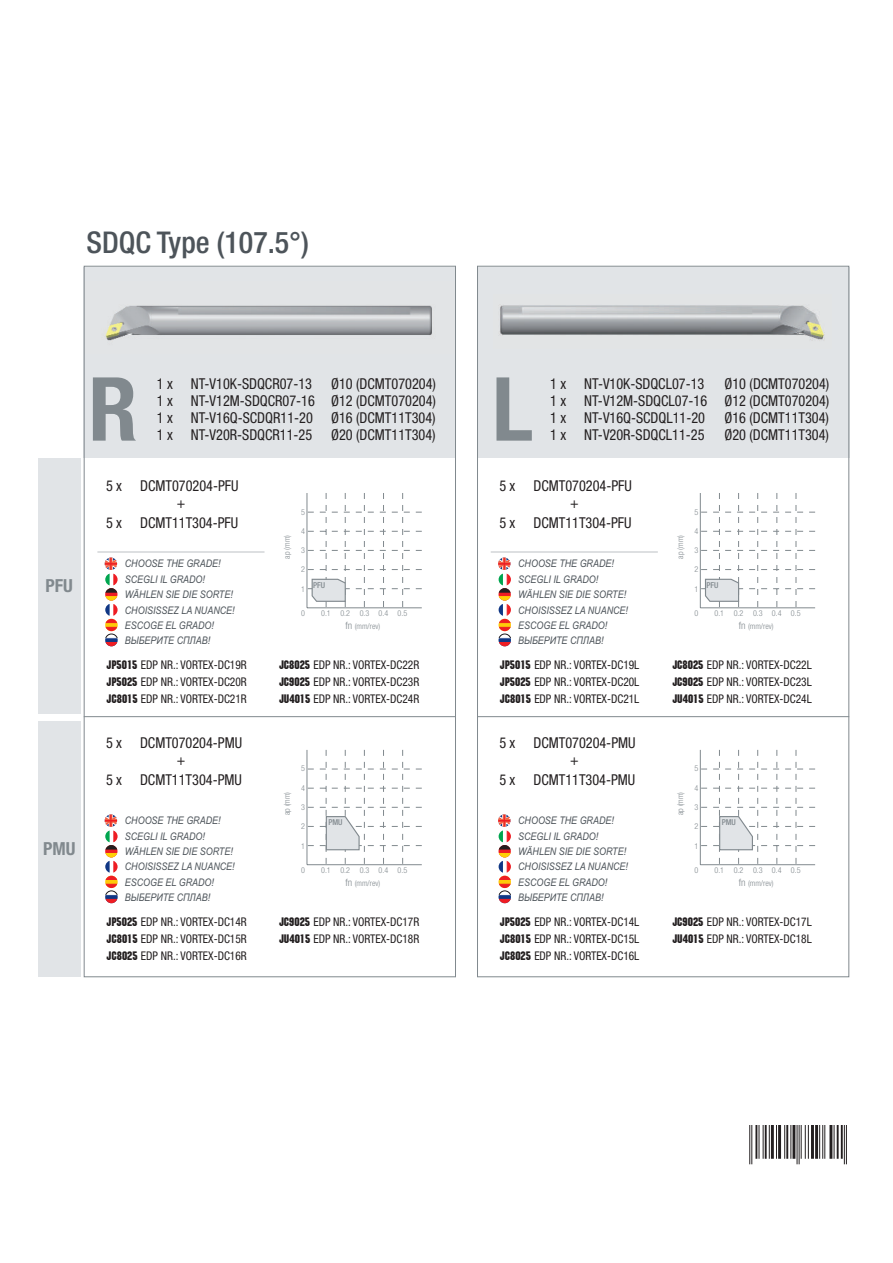
<style>
.page{position:relative;width:893px;height:1263px;background:#fff}
.page>*{position:absolute;margin:0;border:0;box-sizing:border-box;transform-origin:0 0}
.t1{font:700 condensed 88.5px "Helvetica Neue";color:#81898e}
.t2{font:500 condensed 30px "Helvetica Neue";color:#4d545a}
.t3{font:700 condensed 18px "Helvetica Neue";color:#81898e}
.t4{font:condensed 15px/17px "Helvetica Neue";color:#231f20;scale:.95 1}
.t5{font:condensed 12px/17px "Helvetica Neue";color:#231f20;text-align:justify;scale:.95 1}
.t6{font:italic 10.5px/15.5px "Arial";color:#4d545a;scale:.85 1}
.t7{font:300 condensed 8.1px/12.8px "Helvetica Neue";color:#81898e;text-align:center}
.t8{font:500 condensed 8.1px "Helvetica Neue";color:#81898e}
.s1{font-size:10.05px}
.s2{font-family:"Machine";font-stretch:normal}
</style>
<div class="page">
<hr style="left:749px;top:1126px;width:1px;height:38px;background:#231f20">
<hr style="left:751px;top:1126px;width:1px;height:38px;background:#231f20">
<hr style="left:755px;top:1126px;width:2px;height:33px;background:#231f20">
<hr style="left:759px;top:1126px;width:1px;height:33px;background:#231f20">
<hr style="left:763px;top:1126px;width:1px;height:33px;background:#231f20">
<hr style="left:765px;top:1126px;width:2px;height:33px;background:#231f20">
<hr style="left:769px;top:1126px;width:1px;height:33px;background:#231f20">
<hr style="left:771px;top:1126px;width:3px;height:33px;background:#231f20">
<hr style="left:776px;top:1126px;width:1px;height:33px;background:#231f20">
<hr style="left:778px;top:1126px;width:3px;height:33px;background:#231f20">
<hr style="left:784px;top:1126px;width:1px;height:33px;background:#231f20">
<hr style="left:786px;top:1126px;width:2px;height:33px;background:#231f20">
<hr style="left:790px;top:1126px;width:1px;height:33px;background:#231f20">
<hr style="left:792px;top:1126px;width:3px;height:33px;background:#231f20">
<hr style="left:797px;top:1126px;width:1px;height:38px;background:#231f20">
<hr style="left:799px;top:1126px;width:1px;height:38px;background:#231f20">
<hr style="left:801px;top:1126px;width:1px;height:33px;background:#231f20">
<hr style="left:805px;top:1126px;width:1px;height:33px;background:#231f20">
<hr style="left:808px;top:1126px;width:1px;height:33px;background:#231f20">
<hr style="left:811px;top:1126px;width:3px;height:33px;background:#231f20">
<hr style="left:815px;top:1126px;width:3px;height:33px;background:#231f20">
<hr style="left:819px;top:1126px;width:1px;height:33px;background:#231f20">
<hr style="left:822px;top:1126px;width:1px;height:33px;background:#231f20">
<hr style="left:824px;top:1126px;width:1px;height:33px;background:#231f20">
<hr style="left:829px;top:1126px;width:3px;height:33px;background:#231f20">
<hr style="left:834px;top:1126px;width:1px;height:33px;background:#231f20">
<hr style="left:837px;top:1126px;width:2px;height:33px;background:#231f20">
<hr style="left:841px;top:1126px;width:2px;height:33px;background:#231f20">
<hr style="left:844px;top:1126px;width:1px;height:38px;background:#231f20">
<hr style="left:846px;top:1126px;width:1px;height:38px;background:#231f20">
<div style="left:84px;top:267px;width:372px;height:190px;background:#e1e4e7"></div>
<img style="left:105px;top:305px;width:327px;height:36px">
<hr style="left:84px;top:716px;width:372px;height:1px;background:#81898e">
<div style="left:38px;top:458px;width:43px;height:255px;background:#e1e4e7"></div>
<div style="left:38px;top:721px;width:43px;height:255px;background:#e1e4e7"></div>
<svg style="left:105px;top:558px;width:13px;height:88px"></svg>
<svg style="left:307px;top:493px;width:115px;height:115px"></svg>
<hr style="left:97px;top:552px;width:167px;height:1px;background:#bdc1c5">
<svg style="left:105px;top:814px;width:13px;height:89px"></svg>
<svg style="left:307px;top:750px;width:115px;height:115px"></svg>
<div style="left:477px;top:267px;width:372px;height:190px;background:#e1e4e7"></div>
<img style="left:499px;top:305px;width:326px;height:36px">
<hr style="left:477px;top:716px;width:372px;height:1px;background:#81898e">
<svg style="left:498px;top:558px;width:13px;height:88px"></svg>
<svg style="left:700px;top:493px;width:115px;height:115px"></svg>
<hr style="left:491px;top:552px;width:167px;height:1px;background:#bdc1c5">
<svg style="left:498px;top:814px;width:13px;height:89px"></svg>
<svg style="left:700px;top:750px;width:115px;height:115px"></svg>
<h2 class="t2" style="left:86px;top:232px;width:224px">SDQC Type (107.5°)</h2>
<h3 class="t3" style="left:46px;top:579px;width:29px">PFU</h3>
<h3 class="t3" style="left:43px;top:842px;width:34px">PMU</h3>
<h1 class="t1" style="left:88px;top:377px;width:51px">R</h1>
<p class="t4" style="left:157px;top:377px;width:165px">1 x NT-V10K-SDQCR07-13</p>
<p class="t4" style="left:157px;top:377px;width:295px;text-align:justify;text-indent:174px">Ø10 (DCMT070204)<br>1 x NT-V12M-SDQCR07-16 Ø12 (DCMT070204)<br>1 x NT-V16Q-SCDQR11-20 Ø16 (DCMT11T304)<br>1 x NT-V20R-SDQCR11-25</p>
<p class="t4" style="left:331px;top:428px;width:111px">Ø20 (DCMT11T304)</p>
<p class="t4" style="left:177px;top:479px;width:67px;text-indent:-71px">5 x DCMT070204-PFU +</p>
<p class="t4" style="left:106px;top:515px;width:141px">5 x DCMT11T304-PFU</p>
<p class="t6" style="left:125px;top:556px;width:131px">CHOOSE THE GRADE!<br>SCEGLI IL GRADO!<br>WÄHLEN SIE DIE SORTE!<br>CHOISISSEZ LA NUANCE!<br>ESCOGE EL GRADO!<br>ВЫБЕРИТЕ СПЛАВ!</p>
<p class="t7" style="left:281px;top:559px;width:25px;rotate:-90deg">ap (mm)</p>
<p class="t7" style="left:301px;top:506px;width:5px">5</p>
<p class="t7" style="left:301px;top:525px;width:5px">4</p>
<p class="t7" style="left:301px;top:545px;width:5px">3</p>
<p class="t7" style="left:301px;top:563px;width:5px">2</p>
<p class="t7" style="left:301px;top:583px;width:5px">1</p>
<p class="t8" style="left:313px;top:582px;width:14px">PFU</p>
<p class="t7" style="left:301px;top:608px;width:5px">0</p>
<p class="t7" style="left:321px;top:608px;width:88px">0.1 0.2 0.3 0.4 0.5 <span class="s1">fn</span> (mm/rev)</p>
<p class="t5" style="left:107px;top:657px;width:149px"><span class="s2">JP5015</span> EDP NR.: VORTEX-DC19R <span class="s2">JP5025</span> EDP NR.: VORTEX-DC20R <span class="s2">JC8015</span> EDP NR.: VORTEX-DC21R</p>
<p class="t5" style="left:279px;top:657px;width:149px"><span class="s2">JC8025</span> EDP NR.: VORTEX-DC22R <span class="s2">JC9025</span> EDP NR.: VORTEX-DC23R <span class="s2">JU4015</span> EDP NR.: VORTEX-DC24R</p>
<p class="t4" style="left:177px;top:736px;width:70px;text-indent:-71px">5 x DCMT070204-PMU +</p>
<p class="t4" style="left:106px;top:772px;width:145px">5 x DCMT11T304-PMU</p>
<p class="t6" style="left:125px;top:813px;width:131px">CHOOSE THE GRADE!<br>SCEGLI IL GRADO!<br>WÄHLEN SIE DIE SORTE!<br>CHOISISSEZ LA NUANCE!<br>ESCOGE EL GRADO!<br>ВЫБЕРИТЕ СПЛАВ!</p>
<p class="t7" style="left:281px;top:815px;width:25px;rotate:-90deg">ap (mm)</p>
<p class="t7" style="left:301px;top:763px;width:5px">5</p>
<p class="t7" style="left:301px;top:782px;width:5px">4</p>
<p class="t7" style="left:301px;top:802px;width:5px">3</p>
<p class="t7" style="left:301px;top:820px;width:5px">2</p>
<p class="t7" style="left:301px;top:840px;width:5px">1</p>
<p class="t8" style="left:328px;top:819px;width:16px">PMU</p>
<p class="t7" style="left:301px;top:864px;width:5px">0</p>
<p class="t7" style="left:321px;top:864px;width:88px">0.1 0.2 0.3 0.4 0.5 <span class="s1">fn</span> (mm/rev)</p>
<p class="t5" style="left:107px;top:914px;width:149px"><span class="s2">JP5025</span> EDP NR.: VORTEX-DC14R <span class="s2">JC8015</span> EDP NR.: VORTEX-DC15R <span class="s2">JC8025</span> EDP NR.: VORTEX-DC16R</p>
<p class="t5" style="left:279px;top:914px;width:149px"><span class="s2">JC9025</span> EDP NR.: VORTEX-DC17R<br><span class="s2">JU4015</span> EDP NR.: VORTEX-DC18R</p>
<h1 class="t1" style="left:492px;top:377px;width:42px">L</h1>
<p class="t4" style="left:550px;top:377px;width:164px">1 x NT-V10K-SDQCL07-13</p>
<p class="t4" style="left:550px;top:377px;width:295px;text-align:justify;text-indent:174px">Ø10 (DCMT070204)<br>1 x NT-V12M-SDQCL07-16 Ø12 (DCMT070204)<br>1 x NT-V16Q-SCDQL11-20</p>
<p class="t4" style="left:725px;top:411px;width:111px">Ø16 (DCMT11T304)</p>
<p class="t4" style="left:550px;top:428px;width:164px">1 x NT-V20R-SDQCL11-25</p>
<p class="t4" style="left:725px;top:428px;width:111px">Ø20 (DCMT11T304)</p>
<p class="t4" style="left:570px;top:479px;width:67px;text-indent:-71px">5 x DCMT070204-PFU +</p>
<p class="t4" style="left:499px;top:515px;width:141px">5 x DCMT11T304-PFU</p>
<p class="t7" style="left:694px;top:506px;width:5px">5</p>
<p class="t7" style="left:694px;top:525px;width:5px">4</p>
<p class="t7" style="left:675px;top:559px;width:25px;rotate:-90deg">ap (mm)</p>
<p class="t7" style="left:694px;top:545px;width:5px">3</p>
<p class="t6" style="left:518px;top:556px;width:131px">CHOOSE THE GRADE!<br>SCEGLI IL GRADO!<br>WÄHLEN SIE DIE SORTE!<br>CHOISISSEZ LA NUANCE!<br>ESCOGE EL GRADO!<br>ВЫБЕРИТЕ СПЛАВ!</p>
<p class="t7" style="left:694px;top:563px;width:5px">2</p>
<p class="t8" style="left:706px;top:582px;width:14px">PFU</p>
<p class="t7" style="left:694px;top:583px;width:5px">1</p>
<p class="t7" style="left:694px;top:608px;width:5px">0</p>
<p class="t7" style="left:714px;top:608px;width:88px">0.1 0.2 0.3 0.4 0.5 <span class="s1">fn</span> (mm/rev)</p>
<p class="t5" style="left:500px;top:657px;width:148px"><span class="s2">JP5015</span> EDP NR.: VORTEX-DC19L <span class="s2">JP5025</span> EDP NR.: VORTEX-DC20L <span class="s2">JC8015</span> EDP NR.: VORTEX-DC21L</p>
<p class="t5" style="left:673px;top:657px;width:148px"><span class="s2">JC8025</span> EDP NR.: VORTEX-DC22L <span class="s2">JC9025</span> EDP NR.: VORTEX-DC23L <span class="s2">JU4015</span> EDP NR.: VORTEX-DC24L</p>
<p class="t4" style="left:570px;top:736px;width:70px;text-indent:-71px">5 x DCMT070204-PMU +</p>
<p class="t4" style="left:499px;top:772px;width:145px">5 x DCMT11T304-PMU</p>
<p class="t6" style="left:518px;top:813px;width:131px">CHOOSE THE GRADE!<br>SCEGLI IL GRADO!<br>WÄHLEN SIE DIE SORTE!<br>CHOISISSEZ LA NUANCE!<br>ESCOGE EL GRADO!<br>ВЫБЕРИТЕ СПЛАВ!</p>
<p class="t7" style="left:675px;top:815px;width:25px;rotate:-90deg">ap (mm)</p>
<p class="t7" style="left:694px;top:763px;width:5px">5</p>
<p class="t7" style="left:694px;top:782px;width:5px">4</p>
<p class="t7" style="left:694px;top:802px;width:5px">3</p>
<p class="t7" style="left:694px;top:820px;width:5px">2</p>
<p class="t7" style="left:694px;top:840px;width:5px">1</p>
<p class="t8" style="left:722px;top:819px;width:16px">PMU</p>
<p class="t7" style="left:694px;top:864px;width:5px">0</p>
<p class="t7" style="left:714px;top:864px;width:88px">0.1 0.2 0.3 0.4 0.5 <span class="s1">fn</span> (mm/rev)</p>
<p class="t5" style="left:500px;top:914px;width:148px"><span class="s2">JP5025</span> EDP NR.: VORTEX-DC14L <span class="s2">JC8015</span> EDP NR.: VORTEX-DC15L <span class="s2">JC8025</span> EDP NR.: VORTEX-DC16L</p>
<p class="t5" style="left:673px;top:914px;width:148px"><span class="s2">JC9025</span> EDP NR.: VORTEX-DC17L<br><span class="s2">JU4015</span> EDP NR.: VORTEX-DC18L</p>
</div>
